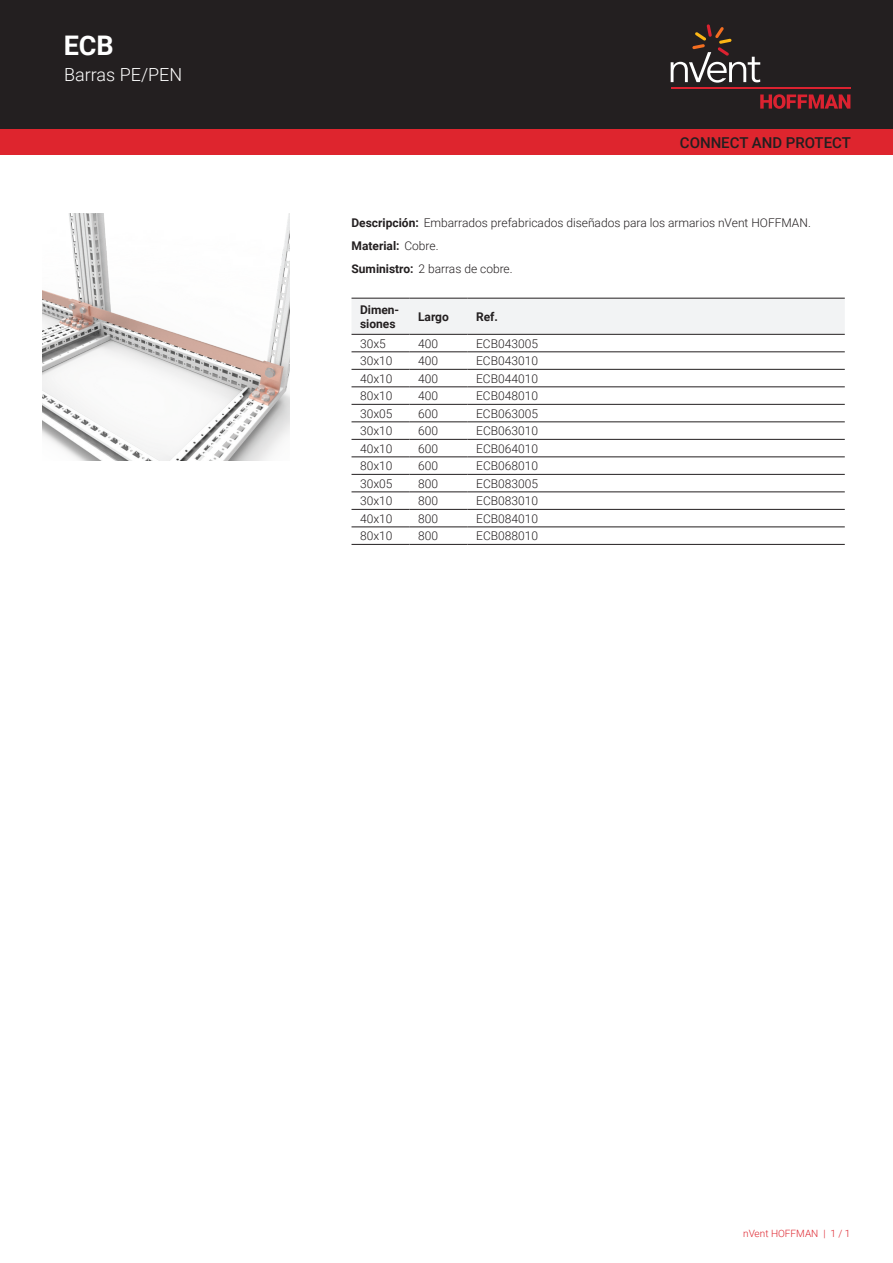
<style>
.page{position:relative;width:893px;height:1263px;background:#fff}
.page>*{position:absolute;margin:0;border:0;box-sizing:border-box;transform-origin:0 0}
.t1{font:700 27px "Roboto";color:#fff}
.t2{font:300 18px "Roboto";color:#fff}
.t3{font:500 15px "Roboto";color:#231f20}
.t4{font:300 12px/23px "Roboto";color:#231f20}
.t5{font:700 12px/14.4px "Roboto";color:#231f20}
.t6{font:300 10.05px "Roboto";color:#de252e}
.s1{font-weight:700}
</style>
<div class="page">
<div style="left:0;top:0;width:893px;height:129px;background:#231f20"></div>
<svg style="left:760px;top:94px;width:90px;height:15px"></svg>
<hr style="left:671px;top:88px;width:179px;height:1px;background:#db2230">
<svg style="left:671px;top:24px;width:89px;height:59px"></svg>
<div style="left:0;top:129px;width:893px;height:26px;background:#de252e"></div>
<div style="left:351px;top:299px;width:494px;height:35px;background:#f2f3f4"></div>
<hr style="left:351px;top:298px;width:59px;height:1px;background:#231f20">
<hr style="left:410px;top:298px;width:58px;height:1px;background:#231f20">
<hr style="left:468px;top:298px;width:377px;height:1px;background:#231f20">
<hr style="left:351px;top:352px;width:59px;height:1px;background:#231f20">
<hr style="left:410px;top:352px;width:58px;height:1px;background:#231f20">
<hr style="left:468px;top:352px;width:377px;height:1px;background:#231f20">
<hr style="left:351px;top:369px;width:59px;height:1px;background:#231f20">
<hr style="left:410px;top:369px;width:58px;height:1px;background:#231f20">
<hr style="left:468px;top:369px;width:377px;height:1px;background:#231f20">
<hr style="left:351px;top:387px;width:59px;height:1px;background:#231f20">
<hr style="left:410px;top:387px;width:58px;height:1px;background:#231f20">
<hr style="left:468px;top:387px;width:377px;height:1px;background:#231f20">
<hr style="left:351px;top:404px;width:59px;height:1px;background:#231f20">
<hr style="left:410px;top:404px;width:58px;height:1px;background:#231f20">
<hr style="left:468px;top:404px;width:377px;height:1px;background:#231f20">
<hr style="left:351px;top:422px;width:59px;height:1px;background:#231f20">
<hr style="left:410px;top:422px;width:58px;height:1px;background:#231f20">
<hr style="left:468px;top:422px;width:377px;height:1px;background:#231f20">
<hr style="left:351px;top:439px;width:59px;height:1px;background:#231f20">
<hr style="left:410px;top:439px;width:58px;height:1px;background:#231f20">
<hr style="left:468px;top:439px;width:377px;height:1px;background:#231f20">
<hr style="left:351px;top:457px;width:59px;height:1px;background:#231f20">
<hr style="left:410px;top:457px;width:58px;height:1px;background:#231f20">
<hr style="left:468px;top:457px;width:377px;height:1px;background:#231f20">
<hr style="left:351px;top:474px;width:59px;height:1px;background:#231f20">
<hr style="left:410px;top:474px;width:58px;height:1px;background:#231f20">
<hr style="left:468px;top:474px;width:377px;height:1px;background:#231f20">
<hr style="left:351px;top:492px;width:59px;height:1px;background:#231f20">
<hr style="left:410px;top:492px;width:58px;height:1px;background:#231f20">
<hr style="left:468px;top:492px;width:377px;height:1px;background:#231f20">
<hr style="left:351px;top:509px;width:59px;height:1px;background:#231f20">
<hr style="left:410px;top:509px;width:58px;height:1px;background:#231f20">
<hr style="left:468px;top:509px;width:377px;height:1px;background:#231f20">
<hr style="left:351px;top:527px;width:59px;height:1px;background:#231f20">
<hr style="left:410px;top:527px;width:58px;height:1px;background:#231f20">
<hr style="left:468px;top:527px;width:377px;height:1px;background:#231f20">
<hr style="left:351px;top:544px;width:59px;height:1px;background:#231f20">
<hr style="left:410px;top:544px;width:58px;height:1px;background:#231f20">
<hr style="left:468px;top:544px;width:377px;height:1px;background:#231f20">
<hr style="left:351px;top:334px;width:59px;height:1px;background:#231f20">
<hr style="left:410px;top:334px;width:58px;height:1px;background:#231f20">
<hr style="left:468px;top:334px;width:377px;height:1px;background:#231f20">
<img style="left:43px;top:213px;width:246px;height:247px">
<h1 class="t1" style="left:64px;top:27px;width:52px">ECB</h1>
<h2 class="t2" style="left:64px;top:62px;width:120px">Barras PE/PEN</h2>
<p class="t3" style="left:680px;top:132px;width:173px">CONNECT AND PROTECT</p>
<p class="t4" style="left:351px;top:211px;width:461px"><span class="s1">Descripción:</span> Embarrados prefabricados diseñados para los armarios nVent HOFFMAN.<br><span class="s1">Material:</span> Cobre.<br><span class="s1">Suministro:</span> 2 barras de cobre.</p>
<p class="t5" style="left:360px;top:302px;width:41px">Dimen&shy;siones</p>
<p class="t5" style="left:418px;top:309px;width:32px">Largo</p>
<p class="t5" style="left:476px;top:309px;width:23px">Ref.</p>
<p class="t4" style="left:360px;top:331px;width:27px">30x5</p>
<p class="t4" style="left:418px;top:331px;width:21px">400</p>
<p class="t4" style="left:476px;top:331px;width:63px">ECB043005</p>
<p class="t4" style="left:360px;top:349px;width:34px">30x10</p>
<p class="t4" style="left:418px;top:349px;width:21px">400</p>
<p class="t4" style="left:476px;top:349px;width:63px">ECB043010</p>
<p class="t4" style="left:360px;top:366px;width:34px">40x10</p>
<p class="t4" style="left:418px;top:366px;width:21px">400</p>
<p class="t4" style="left:476px;top:366px;width:63px">ECB044010</p>
<p class="t4" style="left:360px;top:384px;width:34px">80x10</p>
<p class="t4" style="left:418px;top:384px;width:21px">400</p>
<p class="t4" style="left:476px;top:384px;width:63px">ECB048010</p>
<p class="t4" style="left:360px;top:401px;width:34px">30x05</p>
<p class="t4" style="left:418px;top:401px;width:21px">600</p>
<p class="t4" style="left:476px;top:401px;width:63px">ECB063005</p>
<p class="t4" style="left:360px;top:419px;width:34px">30x10</p>
<p class="t4" style="left:418px;top:419px;width:21px">600</p>
<p class="t4" style="left:476px;top:419px;width:63px">ECB063010</p>
<p class="t4" style="left:360px;top:436px;width:34px">40x10</p>
<p class="t4" style="left:418px;top:436px;width:21px">600</p>
<p class="t4" style="left:476px;top:436px;width:63px">ECB064010</p>
<p class="t4" style="left:360px;top:454px;width:34px">80x10</p>
<p class="t4" style="left:418px;top:454px;width:21px">600</p>
<p class="t4" style="left:476px;top:454px;width:63px">ECB068010</p>
<p class="t4" style="left:360px;top:471px;width:34px">30x05</p>
<p class="t4" style="left:418px;top:471px;width:21px">800</p>
<p class="t4" style="left:476px;top:471px;width:63px">ECB083005</p>
<p class="t4" style="left:360px;top:489px;width:34px">30x10</p>
<p class="t4" style="left:418px;top:489px;width:21px">800</p>
<p class="t4" style="left:476px;top:489px;width:63px">ECB083010</p>
<p class="t4" style="left:360px;top:506px;width:34px">40x10</p>
<p class="t4" style="left:418px;top:506px;width:21px">800</p>
<p class="t4" style="left:476px;top:506px;width:63px">ECB084010</p>
<p class="t4" style="left:360px;top:524px;width:34px">80x10</p>
<p class="t4" style="left:418px;top:524px;width:21px">800</p>
<p class="t4" style="left:476px;top:524px;width:63px">ECB088010</p>
<p class="t6" style="left:743px;top:1226px;width:109px">nVent HOFFMAN | 1 / 1</p>
</div>
